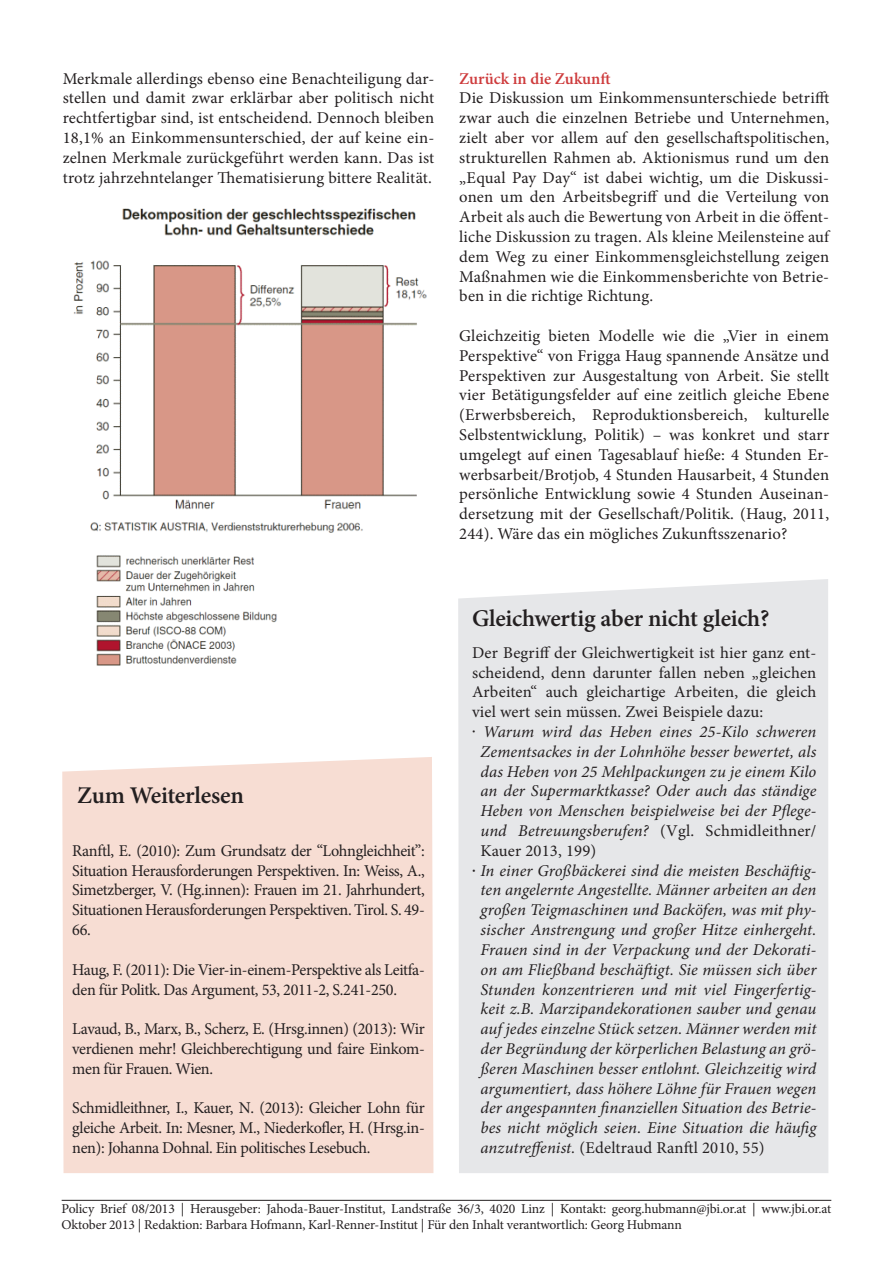
<style>
.page{position:relative;width:893px;height:1263px;background:#fff}
.page>*{position:absolute;margin:0;border:0;box-sizing:border-box;transform-origin:0 0}
.t1{font:600 24px "Minion Pro";letter-spacing:-.015em;color:#231f20}
.t2{font:16.5px/19.8px "Minion Pro";color:#231f20;text-align:justify}
.t3{font:italic 16.5px "Minion Pro";letter-spacing:.005em;color:#231f20}
.t4{font:16.5px/19.8px "Minion Pro";letter-spacing:-.02em;color:#231f20}
.t5{font:600 16.5px "Minion Pro";color:#ce3b3c}
.t6{font:13.5px/16.2px "Minion Pro";letter-spacing:-.015em;color:#231f20}
.s1{font-family:"Myriad Pro";font-style:normal}
.s2{font-style:normal}
.s3{font-style:italic}
</style>
<div class="page">
<hr style="left:62px;top:1200px;width:769px;height:1px;background:#231f20">
<div style="left:62px;top:757px;width:371px;height:416px;background:#f7ddd3"></div>
<div style="left:458px;top:579px;width:370px;height:594px;background:#e6e7e9"></div>
<img style="left:96px;top:555px;width:181px;height:111px">
<img style="left:73px;top:208px;width:354px;height:325px">
<p class="t2" style="left:63px;top:68px;width:373px">Merkmale allerdings ebenso eine Benachteiligung dar&shy;stellen und damit zwar erklärbar aber politisch nicht rechtfertigbar sind, ist entscheidend. Dennoch bleiben 18,1% an Einkommensunterschied, der auf keine ein&shy;zelnen Merkmale zurückgeführt werden kann. Das ist trotz jahrzehntelanger Thematisierung bittere Realität.</p>
<p class="t5" style="left:459px;top:67px;width:153px">Zurück in die Zukunft</p>
<p class="t2" style="left:459px;top:88px;width:371px">Die Diskussion um Einkommensunterschiede betrifft zwar auch die einzelnen Betriebe und Unternehmen, zielt aber vor allem auf den gesellschaftspolitischen, strukturellen Rahmen ab. Aktionismus rund um den „Equal Pay Day“ ist dabei wichtig, um die Diskussi&shy;onen um den Arbeitsbegriff und die Verteilung von Arbeit als auch die Bewertung von Arbeit in die öffent&shy;liche Diskussion zu tragen. Als kleine Meilensteine auf dem Weg zu einer Einkommensgleichstellung zeigen Maßnahmen wie die Einkommensberichte von Betrie&shy;ben in die richtige Richtung.</p>
<p class="t2" style="left:459px;top:326px;width:371px">Gleichzeitig bieten Modelle wie die „Vier in einem Perspektive“ von Frigga Haug spannende Ansätze und Perspektiven zur Ausgestaltung von Arbeit. Sie stellt vier Betätigungsfelder auf eine zeitlich gleiche Ebene (Erwerbsbereich, Reproduktionsbereich, kulturelle Selbstentwicklung, Politik) – was konkret und starr umgelegt auf einen Tagesablauf hieße: 4 Stunden Er&shy;werbsarbeit/Brotjob, 4 Stunden Hausarbeit, 4 Stunden persönliche Entwicklung sowie 4 Stunden Auseinan&shy;dersetzung mit der Gesellschaft/Politik. (Haug, 2011, 244). Wäre das ein mögliches Zukunftsszenario?</p>
<h1 class="t1" style="left:77px;top:779px;width:168px">Zum Weiterlesen</h1>
<p class="t2" style="left:72px;top:841px;width:354px">Ranftl, E. (2010): Zum Grundsatz der “Lohngleichheit”:<br>Situation Herausforderungen Perspektiven. In: Weiss, A., Simetzberger, V. (Hg.innen): Frauen im 21. Jahrhundert, Situationen Herausforderungen Perspektiven. Tirol. S. 49- 66.</p>
<p class="t4" style="left:72px;top:959px;width:354px">Haug, F. (2011): Die Vier-in-einem-Perspektive als Leitfa&shy;den für Politk. Das Argument, 53, 2011-2, S.241-250.</p>
<p class="t2" style="left:72px;top:1019px;width:354px">Lavaud, B., Marx, B., Scherz, E. (Hrsg.innen) (2013): Wir verdienen mehr! Gleichberechtigung und faire Einkom&shy;men für Frauen. Wien.</p>
<p class="t2" style="left:72px;top:1098px;width:354px">Schmidleithner, I., Kauer, N. (2013): Gleicher Lohn für gleiche Arbeit. In: Mesner, M., Niederkofler, H. (Hrsg.in&shy;nen): Johanna Dohnal. Ein politisches Lesebuch.</p>
<h1 class="t1" style="left:472px;top:601px;width:299px">Gleichwertig aber nicht gleich?</h1>
<p class="t2" style="left:472px;top:643px;width:346px">Der Begriff der Gleichwertigkeit ist hier ganz ent-</p>
<p class="t2" style="left:472px;top:662px;width:346px">scheidend, denn darunter fallen neben „gleichen</p>
<p class="t2" style="left:472px;top:682px;width:346px">Arbeiten“ auch gleichartige Arbeiten, die gleich</p>
<p class="t2" style="left:472px;top:702px;width:293px">viel wert sein müssen. Zwei Beispiele dazu:</p>
<p class="t3" style="left:472px;top:720px;width:346px"><span class="s1">·</span> Warum wird das Heben eines 25-Kilo schweren</p>
<p class="t3" style="left:480px;top:740px;width:337px">Zementsackes in der Lohnhöhe besser bewertet, als</p>
<p class="t3" style="left:480px;top:760px;width:337px">das Heben von 25 Mehlpackungen zu je einem Kilo</p>
<p class="t3" style="left:480px;top:780px;width:337px">an der Supermarktkasse? Oder auch das ständige</p>
<p class="t3" style="left:480px;top:800px;width:337px">Heben von Menschen beispielweise bei der Pflege-</p>
<p class="t3" style="left:480px;top:819px;width:337px">und Betreuungsberufen? <span class="s2">(Vgl. Schmidleithner/</span></p>
<p class="t2" style="left:480px;top:841px;width:117px">Kauer 2013, 199)</p>
<p class="t3" style="left:472px;top:859px;width:346px"><span class="s1">·</span> In einer Großbäckerei sind die meisten Beschäftig-</p>
<p class="t3" style="left:480px;top:879px;width:337px">ten angelernte Angestellte. Männer arbeiten an den</p>
<p class="t3" style="left:480px;top:899px;width:337px">großen Teigmaschinen und Backöfen, was mit phy-</p>
<p class="t3" style="left:480px;top:918px;width:337px">sischer Anstrengung und großer Hitze einhergeht.</p>
<p class="t3" style="left:480px;top:938px;width:337px">Frauen sind in der Verpackung und der Dekorati-</p>
<p class="t3" style="left:480px;top:958px;width:337px">on am Fließband beschäftigt. Sie müssen sich über</p>
<p class="t3" style="left:480px;top:978px;width:337px">Stunden konzentrieren und mit viel Fingerfertig-</p>
<p class="t3" style="left:480px;top:998px;width:337px">keit z.B. Marzipandekorationen sauber und genau</p>
<p class="t3" style="left:480px;top:1017px;width:337px">auf jedes einzelne Stück setzen. Männer werden mit</p>
<p class="t3" style="left:480px;top:1037px;width:337px">der Begründung der körperlichen Belastung an grö-</p>
<p class="t3" style="left:480px;top:1057px;width:337px">ßeren Maschinen besser entlohnt. Gleichzeitig wird</p>
<p class="t3" style="left:480px;top:1077px;width:337px">argumentiert, dass höhere Löhne für Frauen wegen</p>
<p class="t3" style="left:480px;top:1097px;width:337px">der angespannten finanziellen Situation des Betrie-</p>
<p class="t3" style="left:480px;top:1116px;width:337px">bes nicht möglich seien. Eine Situation die häufig</p>
<p class="t2" style="left:480px;top:1138px;width:286px"><span class="s3">anzutreffenist.</span> (Edeltraud Ranftl 2010, 55)</p>
<p class="t6" style="left:62px;top:1201px;width:771px">Policy Brief 08/2013 | Herausgeber: Jahoda-Bauer-Institut, Landstraße 36/3, 4020 Linz | Kontakt: georg.hubmann@jbi.or.at | www.jbi.or.at<br>Oktober 2013 | Redaktion: Barbara Hofmann, Karl-Renner-Institut | Für den Inhalt verantwortlich: Georg Hubmann</p>
</div>
